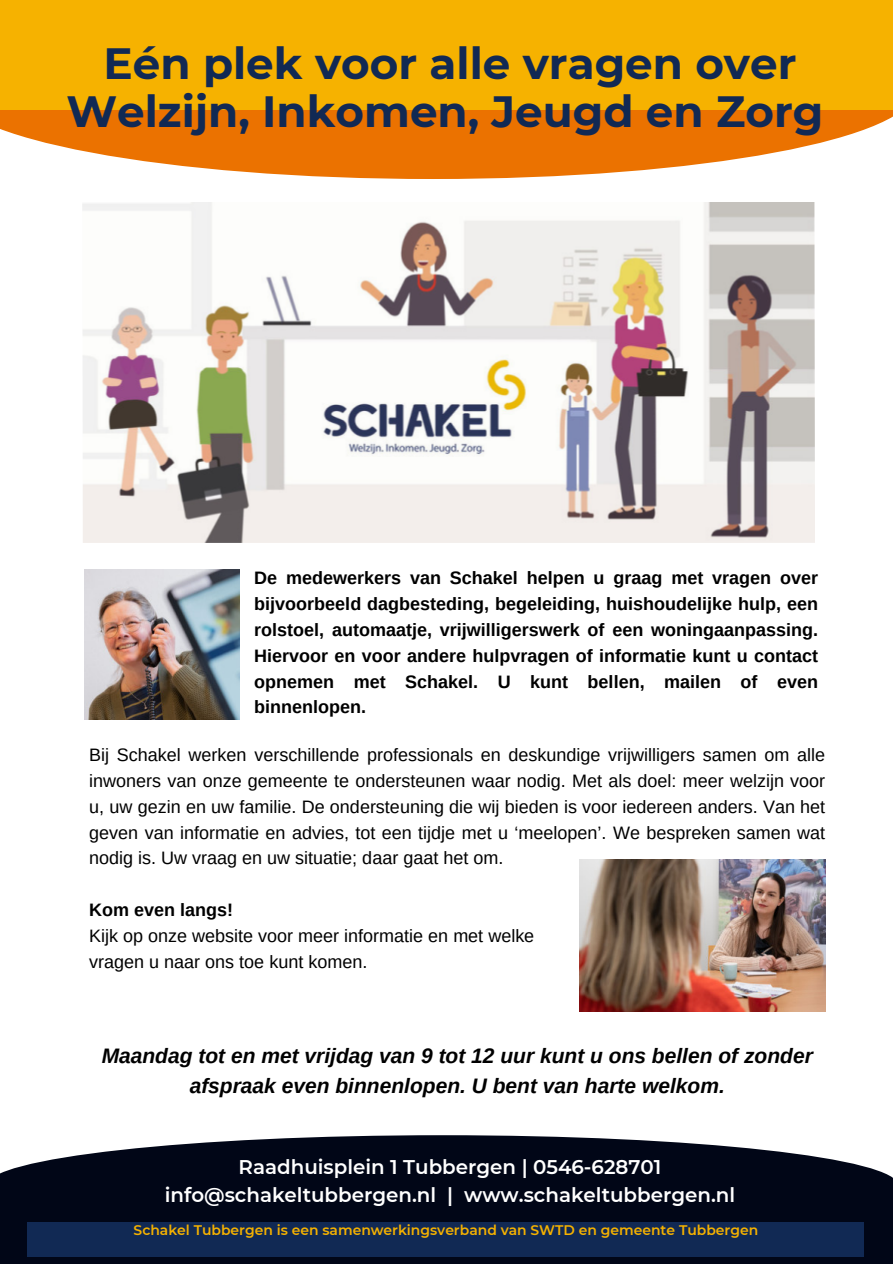
<style>
.page{position:relative;width:893px;height:1264px;background:#fff}
.page>*{position:absolute;margin:0;border:0;box-sizing:border-box;transform-origin:0 0}
.t1{font:700 43.65px/47.7px "Montserrat";color:#112954;text-align:center}
.t2{font:italic 700 21px/30.3px "Arimo";color:#000;text-align:center}
.t3{font:600 19.8px/28px "Montserrat";color:#fff;text-align:center}
.t4{font:18px/25.8px "Arimo";color:#000;text-align:justify}
.t5{font:700 18px/25.8px "Arimo";color:#000;text-align:justify}
.t6{font:600 13.95px "Montserrat";color:#f6b200}
</style>
<div class="page">
<img style="left:82px;top:202px;width:733px;height:341px">
<svg style="left:0;top:110px;width:892px;height:69px;fill:#eb7200"></svg>
<svg style="left:0;top:1135px;width:892px;height:49px;fill:#010617"></svg>
<div style="left:0;top:1184px;width:892px;height:79px;background:#010617"></div>
<div style="left:28px;top:1221px;width:835px;height:35px;background:#112954"></div>
<img style="left:84px;top:569px;width:155px;height:151px">
<img style="left:579px;top:859px;width:246px;height:152px">
<div style="left:0;top:0;width:892px;height:110px;background:#f6b200"></div>
<h1 class="t1" style="left:66px;top:38px;width:758px">Eén plek voor alle vragen over<br>Welzijn, Inkomen, Jeugd en Zorg</h1>
<p class="t5" style="left:254px;top:565px;width:565px">De medewerkers van Schakel helpen u graag met vragen over bijvoorbeeld dagbesteding, begeleiding, huishoudelijke hulp, een rolstoel, automaatje, vrijwilligerswerk of een woningaanpassing.<br>Hiervoor en voor andere hulpvragen of informatie kunt u contact opnemen met Schakel. U kunt bellen, mailen of even binnenlopen.</p>
<p class="t4" style="left:89px;top:742px;width:737px">Bij Schakel werken verschillende professionals en deskundige vrijwilligers samen om alle inwoners van onze gemeente te ondersteunen waar nodig. Met als doel: meer welzijn voor u, uw gezin en uw familie. De ondersteuning die wij bieden is voor iedereen anders. Van het geven van informatie en advies, tot een tijdje met u ‘meelopen’. We bespreken samen wat nodig is. Uw vraag en uw situatie; daar gaat het om.</p>
<p class="t5" style="left:89px;top:897px;width:145px">Kom even langs!</p>
<p class="t4" style="left:89px;top:923px;width:446px">Kijk op onze website voor meer informatie en met welke vragen u naar ons toe kunt komen.</p>
<p class="t2" style="left:102px;top:1040px;width:712px">Maandag tot en met vrijdag van 9 tot 12 uur kunt u ons bellen of zonder afspraak even binnenlopen. U bent van harte welkom.</p>
<p class="t3" style="left:165px;top:1151px;width:572px">Raadhuisplein 1 Tubbergen | 0546-628701 info@schakeltubbergen.nl | www.schakeltubbergen.nl</p>
<p class="t6" style="left:134px;top:1220px;width:626px">Schakel Tubbergen is een samenwerkingsverband van SWTD en gemeente Tubbergen</p>
</div>
